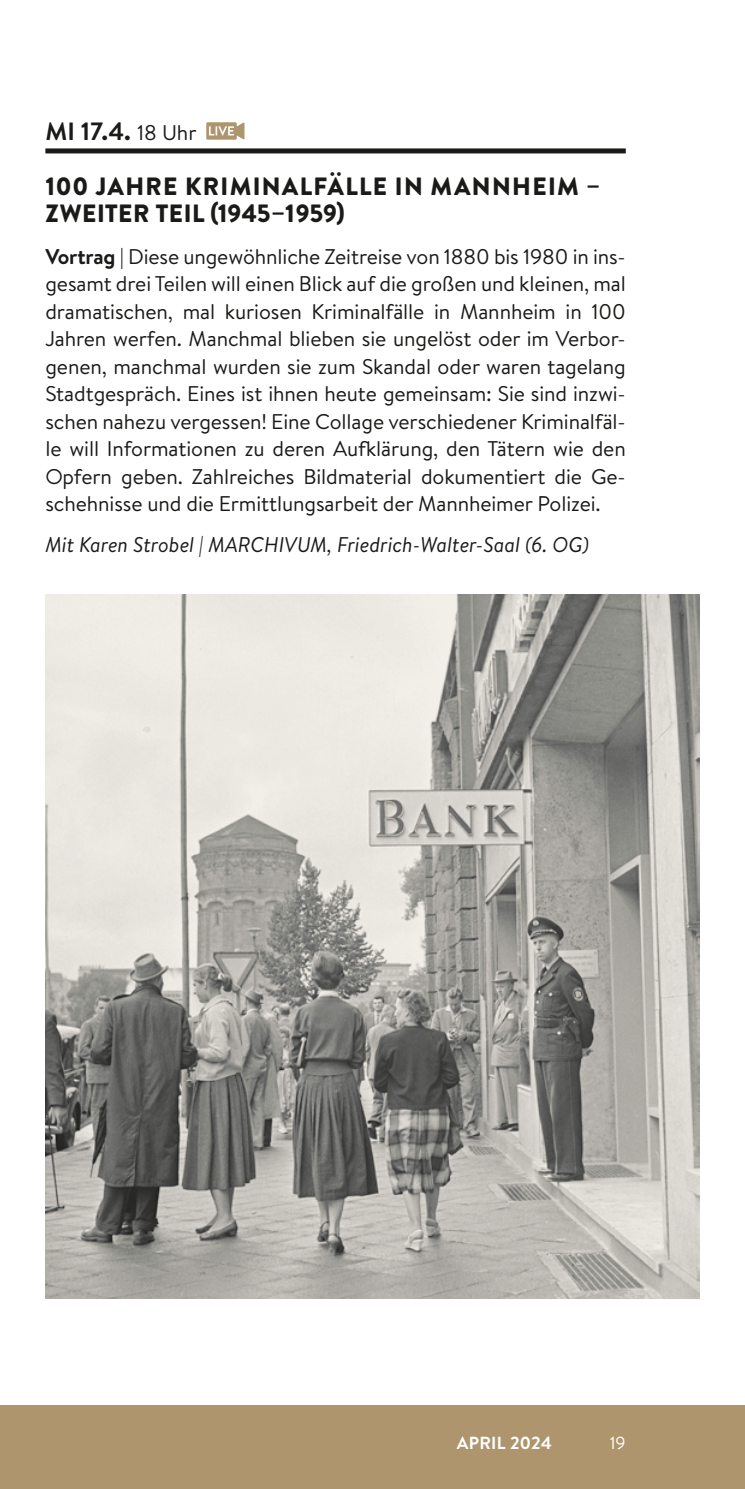
<style>
.page{position:relative;width:745px;height:1489px;background:#fff}
.page>*{position:absolute;margin:0;border:0;box-sizing:border-box;transform-origin:0 0}
.t1{font:900 25px/27.5px "Brandon Text";letter-spacing:.045em;color:#1a1a18}
.t2{font:700 25px "Brandon Text";color:#1a1a18}
.t3{font:21.25px/27.5px "Brandon Text";letter-spacing:-.005em;color:#1a1a18;text-align:justify}
.t4{font:italic 21.25px "Brandon Text";color:#1a1a18}
.t5{font:700 17.5px "Brandon Text";letter-spacing:.02em;color:#fff}
.t6{font:17.5px "Brandon Text";color:#fff}
.s1{font-weight:400;font-size:21.25px}
.s2{font-weight:700}
</style>
<div class="page">
<div style="left:0;top:1405px;width:744px;height:83px;background:#ae956e"></div>
<svg style="left:206px;top:122px;width:38px;height:18px"></svg>
<div style="left:45px;top:148px;width:580px;height:5px;background:#1a1a18"></div>
<svg style="left:45px;top:595px;width:654px;height:703px;background:#b0aea9"></svg>
<p class="t2" style="left:45px;top:114px;width:152px">MI 17.4. <span class="s1">18 Uhr</span></p>
<p class="t1" style="left:45px;top:172px;width:556px">100 JAHRE KRIMINALFÄLLE IN MANNHEIM –<br>ZWEITER TEIL (1945–1959)</p>
<p class="t3" style="left:45px;top:242px;width:581px"><span class="s2">Vortrag</span> | Diese ungewöhnliche Zeitreise von 1880 bis 1980 in ins&shy;gesamt drei Teilen will einen Blick auf die großen und kleinen, mal dramatischen, mal kuriosen Kriminalfälle in Mannheim in 100<br>Jahren werfen. Manchmal blieben sie ungelöst oder im Verbor&shy;genen, manchmal wurden sie zum Skandal oder waren tagelang Stadtgespräch. Eines ist ihnen heute gemeinsam: Sie sind inzwi&shy;schen nahezu vergessen! Eine Collage verschiedener Kriminalfäl&shy;le will Informationen zu deren Aufklärung, den Tätern wie den Opfern geben. Zahlreiches Bildmaterial dokumentiert die Ge&shy;schehnisse und die Ermittlungsarbeit der Mannheimer Polizei.</p>
<p class="t4" style="left:45px;top:530px;width:545px">Mit Karen Strobel | MARCHIVUM, Friedrich-Walter-Saal (6. OG)</p>
<p class="t5" style="left:456px;top:1430px;width:97px">APRIL 2024</p>
<p class="t6" style="left:609px;top:1430px;width:18px">19</p>
</div>
